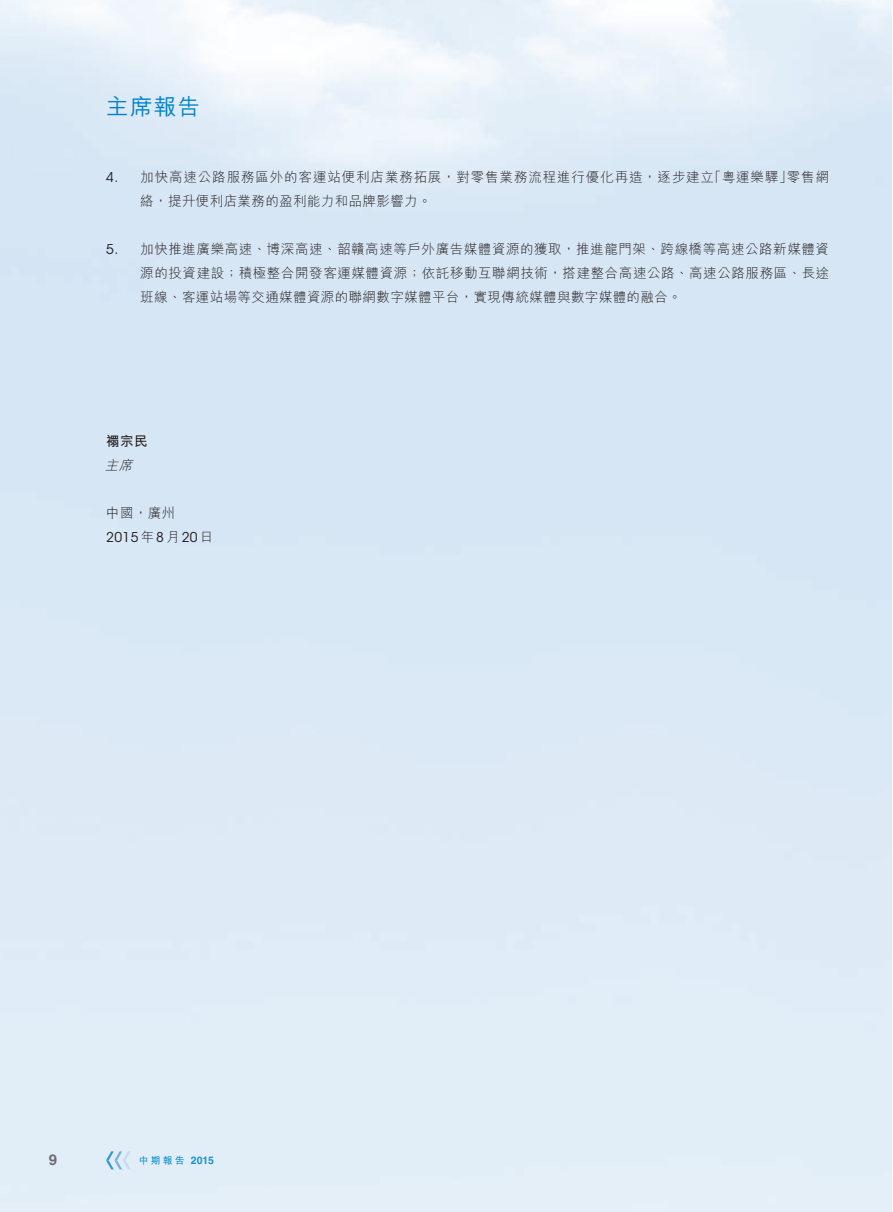
<style>
.page{position:relative;width:893px;height:1212px;background:#fff}
.page>*{position:absolute;margin:0;border:0;box-sizing:border-box;transform-origin:0 0}
.t1{font:500 22.5px "M Hei HK";color:#0082c8}
.t2{font:700 15px "Helvetica LT Std";color:#6c6d70}
._1__內文{font:300 13.5px/24px "M Hei HK";letter-spacing:.045em;color:#231f20}
._1__內文-2{font:300 13.5px "M Hei HK";letter-spacing:.065em;color:#231f20}
._1__內文-3{font:13.5px "ITC Avant Garde Std";letter-spacing:.03em;color:#231f20}
._1__內文-4{font:700 13.5px "M Hei HK";color:#231f20}
._1__內文-5{font:italic 300 13.5px "M Hei HK";color:#231f20}
.t3{font:700 10.5px "Helvetica LT Std";color:#1592d1}
.t4{font:700 9.75px "M Hei HK";color:#1592d1}
.s1{font-family:"M Hei HK";font-weight:300}
</style>
<div class="page">
<svg style="left:106px;top:1151px;width:25px;height:18px"></svg>
<h1 class="t1" style="left:106px;top:91px;width:95px">主席報告</h1>
<p class="_1__內文-3" style="left:106px;top:169px;width:14px">4.</p>
<p class="_1__內文-3" style="left:106px;top:241px;width:14px">5.</p>
<p class="_1__內文-2" style="left:140px;top:170px;width:575px">加快高速公路服務區外的客運站便利店業務拓展，對零售業務流程進行優化再造，逐步建立</p>
<p class="_1__內文" style="left:787px;top:165px;width:44px">零售網</p>
<p class="_1__內文" style="left:708px;top:165px;width:86px">「粵運樂驛」</p>
<p class="_1__內文" style="left:140px;top:189px;width:293px">絡，提升便利店業務的盈利能力和品牌影響力。</p>
<p class="_1__內文" style="left:140px;top:237px;width:690px">加快推進廣樂高速、博深高速、韶贛高速等戶外廣告媒體資源的獲取，推進龍門架、跨線橋等高速公路新媒體資</p>
<p class="_1__內文" style="left:140px;top:261px;width:690px">源的投資建設；積極整合開發客運媒體資源；依託移動互聯網技術，搭建整合高速公路、高速公路服務區、長途班線、客運站場等交通媒體資源的聯網數字媒體平台，實現傳統媒體與數字媒體的融合。</p>
<p class="_1__內文-4" style="left:106px;top:431px;width:43px">禤宗民</p>
<p class="_1__內文-5" style="left:105px;top:458px;width:32px">主席</p>
<p class="_1__內文" style="left:106px;top:501px;width:71px">中國，廣州</p>
<p class="_1__內文-3" style="left:106px;top:529px;width:108px">2015<span class="s1">年</span>8<span class="s1">月</span>20<span class="s1">日</span></p>
<p class="t2" style="left:49px;top:1151px;width:10px">9</p>
<p class="t4" style="left:139px;top:1153px;width:47px">中期報告</p>
<p class="t3" style="left:191px;top:1154px;width:25px">2015</p>
</div>
